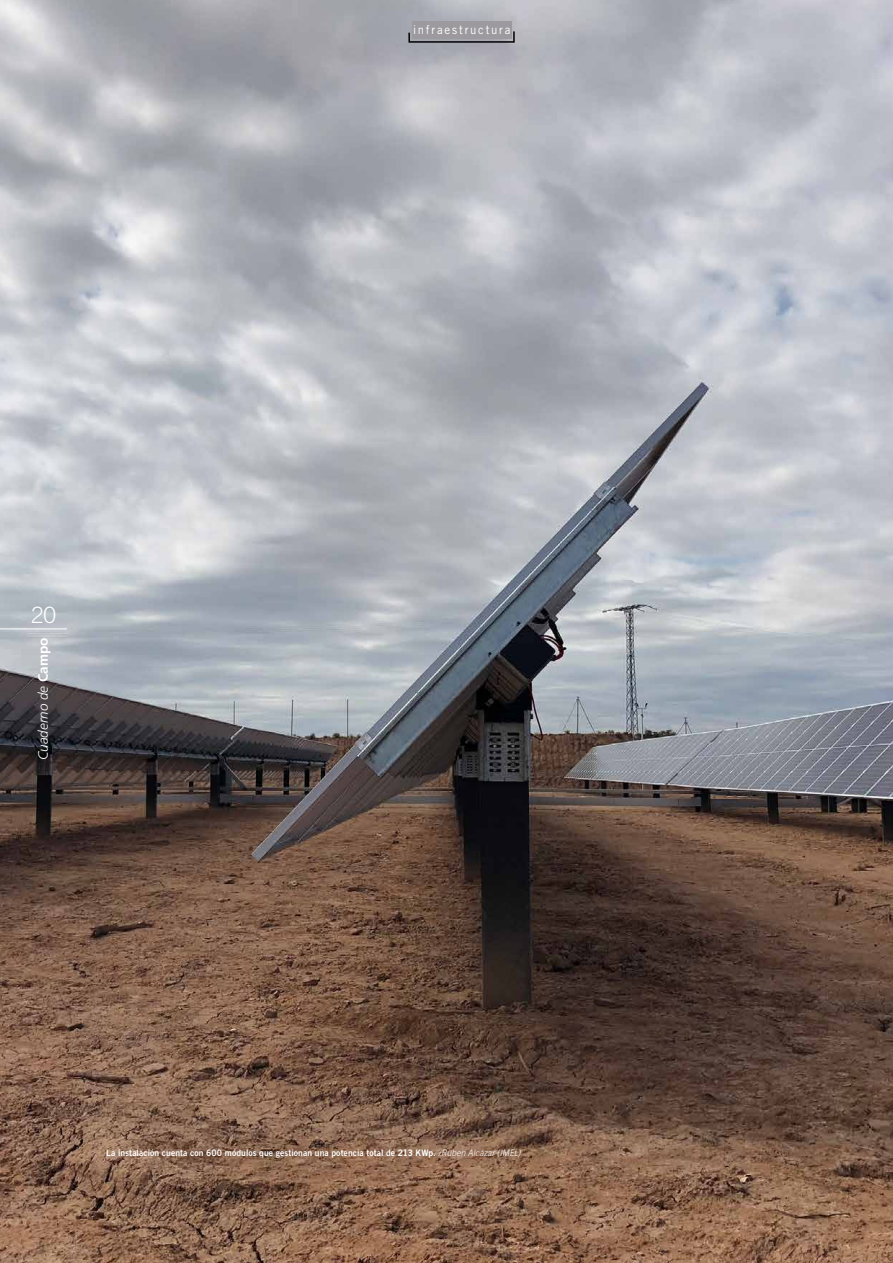
<style>
.page{position:relative;width:893px;height:1263px;background:#fff}
.page>*{position:absolute;margin:0;border:0;box-sizing:border-box;transform-origin:0 0}
.t1{font:300 22.5px "Trade Gothic";color:#fff}
.t2{font:italic 300 13.5px "Frutiger";color:#fff}
.t3{font:12px "Trade Gothic";letter-spacing:.15em;color:#fff;scale:.95 1}
.t4{font:9px "Trade Gothic Bold Two";letter-spacing:.01em;color:#fff;scale:.95 1}
.s1{font-weight:700;font-style:normal}
.s2{font-family:"Trade Gothic";font-weight:300;font-style:italic}
</style>
<div class="page">
<img style="left:0;top:0;width:893px;height:1263px">
<hr style="left:0;top:628px;width:67px;height:1px;background:#fff">
<svg style="left:408px;top:30px;width:107px;height:13px"></svg>
<div style="left:412px;top:21px;width:99px;height:18px;background:#9c9a9e"></div>
<h3 class="t3" style="left:413px;top:23px;width:104px">infraestructura</h3>
<h1 class="t1" style="left:31px;top:601px;width:27px">20</h1>
<h2 class="t2" style="left:35px;top:760px;width:124px;rotate:-90deg">Cuaderno de <span class="s1">Campo</span></h2>
<p class="t4" style="left:106px;top:1147px;width:438px">La instalación cuenta con 600 módulos que gestionan una potencia total de 213 KWp. <span class="s2">/Rubén Alcázar (IMEL)</span></p>
</div>
